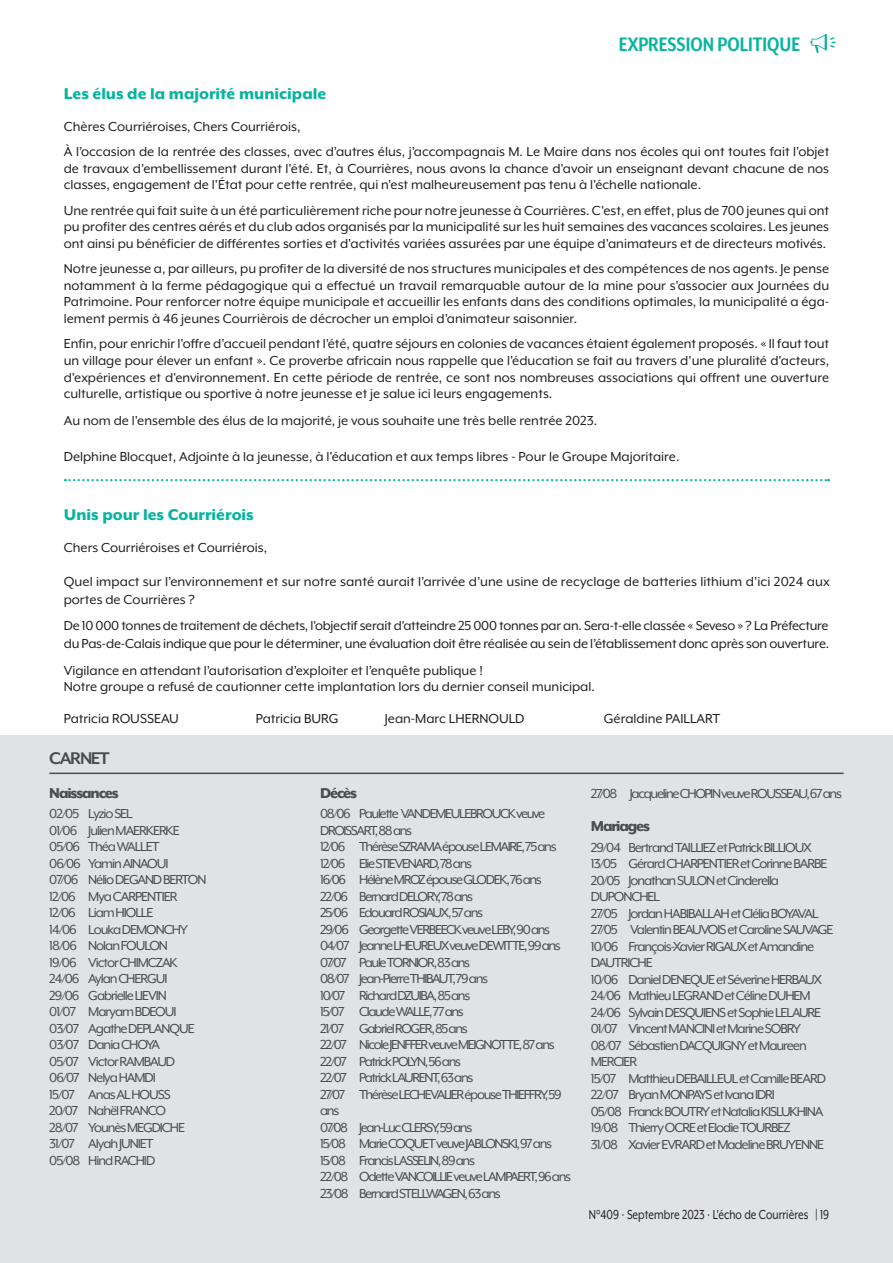
<style>
.page{position:relative;width:893px;height:1263px;background:#fff}
.page>*{position:absolute;margin:0;border:0;box-sizing:border-box;transform-origin:0 0}
.t1{font:700 22.5px "Mr Eaves XL Mod Nar OT";color:#08b4a0}
.t2{font:700 19.5px "Mr Eaves XL Mod OT";letter-spacing:-.07em;color:#4b4c4d}
.t3{font:800 18px "Mr Eaves XL Mod OT";color:#08b4a0}
.t4{font:800 16.5px "Mr Eaves XL Mod OT";letter-spacing:-.07em;color:#4b4c4d}
.t5{font:15px/16.5px "Mr Eaves XL Mod OT";color:#231f20}
.t6{font:15px/16.5px "Mr Eaves XL Mod OT";letter-spacing:-.07em;color:#4b4c4d}
.t7{font:15px/16.5px "Mr Eaves XL Mod OT";letter-spacing:-.09em;color:#4b4c4d}
.t8{font:15px "Mr Eaves XL Mod OT";color:#231f20;scale:.8 1}
</style>
<div class="page">
<svg style="left:810px;top:34px;width:26px;height:19px"></svg>
<div style="left:0;top:736px;width:893px;height:527px;background:#e1e2e4"></div>
<hr style="left:49px;top:772px;width:795px;height:2px;background:#4b4c4d">
<svg style="left:65px;top:479px;width:764px;height:2px"></svg>
<h1 class="t1" style="left:619px;top:33px;width:183px">EXPRESSION POLITIQUE</h1>
<p class="t3" style="left:64px;top:84px;width:264px">Les élus de la majorité municipale</p>
<p class="t5" style="left:64px;top:114px;width:767px;line-height:25px">Chères Courriéroises, Chers Courriérois,<br>À l’occasion de la rentrée des classes, avec d’autres élus, j’accompagnais M. Le Maire dans nos écoles qui ont toutes fait l'objet</p>
<p class="t5" style="left:64px;top:160px;width:767px">de travaux d'embellissement durant l'été. Et, à Courrières, nous avons la chance d'avoir un enseignant devant chacune de nos classes, engagement de l'État pour cette rentrée, qui n'est malheureusement pas tenu à l'échelle nationale.</p>
<p class="t5" style="left:64px;top:202px;width:767px;text-align:justify">Une rentrée qui fait suite à un été particulièrement riche pour notre jeunesse à Courrières. C'est, en effet, plus de 700 jeunes qui ont pu profiter des centres aérés et du club ados organisés par la municipalité sur les huit semaines des vacances scolaires. Les jeunes ont ainsi pu bénéficier de différentes sorties et d'activités variées assurées par une équipe d'animateurs et de directeurs motivés.</p>
<p class="t5" style="left:64px;top:261px;width:767px;text-align:justify">Notre jeunesse a, par ailleurs, pu profiter de la diversité de nos structures municipales et des compétences de nos agents. Je pense notamment à la ferme pédagogique qui a effectué un travail remarquable autour de la mine pour s’associer aux Journées du Patrimoine. Pour renforcer notre équipe municipale et accueillir les enfants dans des conditions optimales, la municipalité a éga&shy;lement permis à 46 jeunes Courrièrois de décrocher un emploi d’animateur saisonnier.</p>
<p class="t5" style="left:64px;top:336px;width:767px;text-align:justify">Enfin, pour enrichir l'offre d'accueil pendant l’été, quatre séjours en colonies de vacances étaient également proposés. « Il faut tout un village pour élever un enfant ». Ce proverbe africain nous rappelle que l'éducation se fait au travers d'une pluralité d'acteurs, d'expériences et d'environnement. En cette période de rentrée, ce sont nos nombreuses associations qui offrent une ouverture culturelle, artistique ou sportive à notre jeunesse et je salue ici leurs engagements.</p>
<p class="t5" style="left:64px;top:412px;width:535px">Au nom de l'ensemble des élus de la majorité, je vous souhaite une très belle rentrée 2023.</p>
<p class="t5" style="left:64px;top:448px;width:617px">Delphine Blocquet, Adjointe à la jeunesse, à l'éducation et aux temps libres - Pour le Groupe Majoritaire.</p>
<p class="t3" style="left:64px;top:504px;width:192px">Unis pour les Courriérois</p>
<p class="t5" style="left:64px;top:539px;width:205px">Chers Courriéroises et Courriérois,</p>
<p class="t5" style="left:64px;top:572px;width:767px;line-height:18px">Quel impact sur l’environnement et sur notre santé aurait l’arrivée d’une usine de recyclage de batteries lithium d’ici 2024 aux portes de Courrières ?</p>
<p class="t5" style="left:64px;top:616px;width:767px;line-height:18px">De 10 000 tonnes de traitement de déchets, l’objectif serait d’atteindre 25 000 tonnes par an. Sera-t-elle classée « Seveso » ? La Préfecture du Pas-de-Calais indique que pour le déterminer, une évaluation doit être réalisée au sein de l’établissement donc après son ouverture.</p>
<p class="t5" style="left:64px;top:662px;width:533px;line-height:16px">Vigilance en attendant l’autorisation d’exploiter et l’enquête publique !<br>Notre groupe a refusé de cautionner cette implantation lors du dernier conseil municipal.</p>
<p class="t5" style="left:64px;top:710px;width:117px">Patricia ROUSSEAU</p>
<p class="t5" style="left:256px;top:710px;width:84px">Patricia BURG</p>
<p class="t5" style="left:385px;top:710px;width:141px">Jean-Marc LHERNOULD</p>
<p class="t5" style="left:604px;top:710px;width:118px">Géraldine PAILLART</p>
<h2 class="t2" style="left:49px;top:748px;width:62px">CARNET</h2>
<p class="t4" style="left:49px;top:783px;width:71px">Naissances</p>
<p class="t6" style="left:49px;top:805px;width:159px">02/05 Lyzio SEL<br>01/06 Julien MAERKERKE<br>05/06 Théa WALLET<br>06/06 Yamin AINAOUI<br>07/06 Nélio DEGAND BERTON<br>12/06 Mya CARPENTIER<br>12/06 Liam HIOLLE<br>14/06 Louka DEMONCHY<br>18/06 Nolan FOULON<br>19/06 Victor CHIMCZAK<br>24/06 Aylan CHERGUI<br>29/06 Gabrielle LIEVIN<br>01/07 Maryam BDEOUI<br>03/07 Agathe DEPLANQUE<br>03/07 Dania CHOYA<br>05/07 Victor RAMBAUD<br>06/07 Nelya HAMDI<br>15/07 Anas AL HOUSS<br>20/07 Nahël FRANCO<br>28/07 Younès MEGDICHE<br>31/07 Alyah JUNIET<br>05/08 Hind RACHID</p>
<p class="t4" style="left:320px;top:783px;width:39px">Décès</p>
<p class="t7" style="left:320px;top:805px;width:252px">08/06 Paulette VANDEMEULEBROUCK veuve DROISSART,88 ans<br>12/06 Thérèse SZRAMA épouse LEMAIRE,75 ans 12/06 Elie STIEVENARD,78 ans<br>16/06 Hélène MROZ épouse GLODEK,76 ans 22/06 Bernard DELORY,78 ans<br>25/06 Edouard ROSIAUX,57 ans<br>29/06 Georgette VERBEECK veuve LEBY,90 ans 04/07 Jeanne LHEUREUX veuve DEWITTE,99 ans 07/07 Paule TORNIOR,83 ans<br>08/07 Jean-Pierre THIBAUT,79 ans<br>10/07 Richard DZUIBA,85 ans<br>15/07 Claude WALLE,77 ans<br>21/07 GabrielROGER,85 ans<br>22/07 Nicole JENFFER veuve MEIGNOTTE,87 ans 22/07 Patrick POLYN,56 ans<br>22/07 Patrick LAURENT,63 ans<br>27/07 Thérèse LECHEVALIER épouse THIEFFRY,59 ans<br>07/08 Jean-Luc CLERSY,59 ans<br>15/08 Marie COQUET veuve JABLONSKI,97 ans 15/08 Francis LASSELIN,89 ans<br>22/08 Odette VANCOILLIE veuve LAMPAERT,96 ans 23/08 Bernard STELLWAGEN,63 ans</p>
<p class="t7" style="left:591px;top:785px;width:253px">27/08 Jacqueline CHOPIN veuve ROUSSEAU,67 ans</p>
<p class="t4" style="left:591px;top:817px;width:61px">Mariages</p>
<p class="t6" style="left:591px;top:839px;width:244px">29/04 Bertrand TAILLIEZ et Patrick BILLIOUX 13/05 Gérard CHARPENTIER et Corinne BARBE 20/05 Jonathan SULON et Cinderella DUPONCHEL<br>27/05 Jordan HABIBALLAH et Clélia BOYAVAL 27/05 Valentin BEAUVOIS et Caroline SAUVAGE 10/06 François-Xavier RIGAUX et Amandine DAUTRICHE<br>10/06 DanielDENEQUE et Séverine HERBAUX 24/06 Mathieu LEGRAND et Céline DUHEM 24/06 Sylvain DESQUIENS et Sophie LELAURE 01/07 Vincent MANCINI et Marine SOBRY 08/07 Sébastien DACQUIGNY et Maureen MERCIER<br>15/07 Matthieu DEBAILLEUL et Camille BEARD 22/07 Bryan MONPAYS et Ivana IDRI<br>05/08 Franck BOUTRY et Natalia KISLUKHINA 19/08 Thierry OCRE et Elodie TOURBEZ<br>31/08 Xavier EVRARD et Madeline BRUYENNE</p>
<p class="t8" style="left:589px;top:1207px;width:302px">N°409 · Septembre 2023 · L’écho de Courrières | 19</p>
<p class="t8" style="left:616px;top:1207px;width:81px">N°408 · Juillet</p>
</div>
